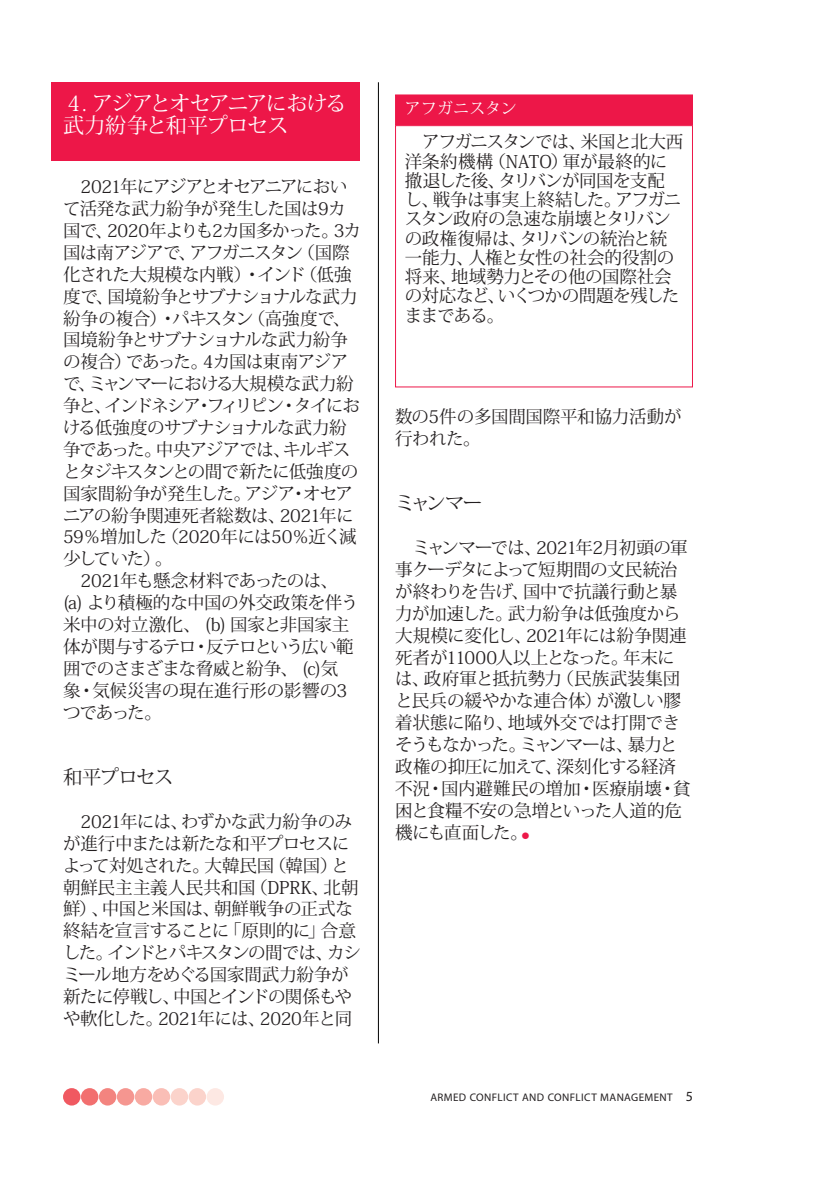
<style>
.page{position:relative;width:819px;height:1201px;background:#fff}
.page>*{position:absolute;margin:0;border:0;box-sizing:border-box;transform-origin:0 0}
.Headline_A_NEW{font:21px/21.9px "Koz Min Pr 6 N";letter-spacing:-.05em;color:#fff}
.Normal_first_paragra{font:19.25px "Koz Min Pr 6 N";letter-spacing:-.06em;color:#231f20}
.Normal_first_paragra-2{font:17.5px/21.9px "Koz Min Pr 6 N";letter-spacing:-.035em;color:#231f20}
.Box_text_first_parag{font:17.5px/19.2px "Koz Min Pr 6 N";letter-spacing:-.03em;color:#231f20}
.Normal_first_paragra-3{font:17.5px/21.9px "Koz Min Pr 6 N";letter-spacing:-.015em;color:#231f20}
.t1{font:15.75px "Koz Min Pr 6 N";letter-spacing:.015em;color:#fff}
.t2{font:11.03px "Myriad Pro";letter-spacing:.035em;color:#231f20}
.s1{font-family:"Myriad Pro";font-size:31.5px;color:#ed1748}
.s2{font-size:14px}
</style>
<div class="page">
<hr style="left:378px;top:82px;width:1px;height:961px;background:#000">
<div style="left:52px;top:82px;width:308px;height:79px;background:#ed1748"></div>
<div style="left:206px;top:1088px;width:18px;height:17px;background:#fde8e3;border-radius:50%"></div>
<div style="left:189px;top:1088px;width:17px;height:17px;background:#fbd3cb;border-radius:50%"></div>
<div style="left:171px;top:1088px;width:17px;height:17px;background:#fbd3cb;border-radius:50%"></div>
<div style="left:153px;top:1088px;width:17px;height:17px;background:#fabeb6;border-radius:50%"></div>
<div style="left:135px;top:1088px;width:17px;height:17px;background:#f8aaa2;border-radius:50%"></div>
<div style="left:117px;top:1088px;width:17px;height:17px;background:#f59690;border-radius:50%"></div>
<div style="left:99px;top:1088px;width:17px;height:17px;background:#f3847f;border-radius:50%"></div>
<div style="left:81px;top:1088px;width:17px;height:17px;background:#f26f6f;border-radius:50%"></div>
<div style="left:63px;top:1088px;width:17px;height:17px;background:#f05961;border-radius:50%"></div>
<div style="left:395px;top:125px;width:298px;height:262px;border:1px solid #ed1748"></div>
<div style="left:395px;top:95px;width:297px;height:30px;background:#ed1748"></div>
<div style="left:395px;top:94px;width:298px;height:31px;border:1px solid #ed1748"></div>
<p class="Headline_A_NEW" style="left:63px;top:93px;width:285px">４. アジアとオセアニアにおける武力紛争と和平プロセス</p>
<p class="Normal_first_paragra-2" style="left:63px;top:176px;width:299px">　2021年にアジアとオセアニアにおいて活発な武力紛争が発生した国は9カ国で、2020年よりも2カ国多かった。3カ国は南アジアで、アフガニスタン（国際化された大規模な内戦）・インド（低強度で、国境紛争とサブナショナルな武力紛争の複合）・パキスタン（高強度で、国境紛争とサブナショナルな武力紛争の複合）であった。4カ国は東南アジアで、ミャンマーにおける大規模な武力紛争と、インドネシア・フィリピン・タイにおける低強度のサブナショナルな武力紛争であった。中央アジアでは、キルギスとタジキスタンとの間で新たに低強度の国家間紛争が発生した。アジア・オセアニアの紛争関連死者総数は、2021年に<br>59％増加した（2020年には50％近く減少していた）。</p>
<p class="Normal_first_paragra-2" style="left:63px;top:570px;width:297px">　2021年も懸念材料であったのは、(a) より積極的な中国の外交政策を伴う米中の対立激化、 (b) 国家と非国家主体が関与するテロ・反テロという広い範囲でのさまざまな脅威と紛争、 (c)気象・気候災害の現在進行形の影響の3つであった。</p>
<p class="Normal_first_paragra" style="left:63px;top:766px;width:112px">和平プロセス</p>
<p class="Normal_first_paragra-2" style="left:63px;top:811px;width:299px">　2021年には、わずかな武力紛争のみが進行中または新たな和平プロセスによって対処された。大韓民国（韓国）と朝鮮民主主義人民共和国（DPRK、北朝鮮）、中国と米国は、朝鮮戦争の正式な終結を宣言することに「原則的に」合意した。インドとパキスタンの間では、カシミール地方をめぐる国家間武力紛争が新たに停戦し、中国とインドの関係もやや軟化した。2021年には、2020年と同</p>
<p class="t1" style="left:404px;top:99px;width:113px">アフガニスタン</p>
<p class="Box_text_first_parag" style="left:404px;top:133px;width:280px">　アフガニスタンでは、米国と北大西洋条約機構（NATO）軍が最終的に撤退した後、タリバンが同国を支配し、戦争は事実上終結した。アフガニスタン政府の急速な崩壊とタリバンの政権復帰は、タリバンの統治と統一能力、人権と女性の社会的役割の将来、地域勢力とその他の国際社会の対応など、いくつかの問題を残したままである。</p>
<p class="Normal_first_paragra-3" style="left:395px;top:406px;width:288px">数の5件の多国間国際平和協力活動が行われた。</p>
<p class="Normal_first_paragra" style="left:395px;top:492px;width:89px">ミャンマー</p>
<p class="Normal_first_paragra-2" style="left:395px;top:537px;width:297px">　ミャンマーでは、2021年2月初頭の軍事クーデタによって短期間の文民統治が終わりを告げ、国中で抗議行動と暴力が加速した。武力紛争は低強度から大規模に変化し、2021年には紛争関連死者が11000人以上となった。年末には、政府軍と抵抗勢力（民族武装集団と民兵の緩やかな連合体）が激しい膠着状態に陥り、地域外交では打開できそうもなかった。ミャンマーは、暴力と政権の抑圧に加えて、深刻化する経済不況・国内避難民の増加・医療崩壊・貧困と食糧不安の急増といった人道的危機にも直面した。<span class="s1">•</span></p>
<p class="t2" style="left:430px;top:1090px;width:264px">ARMED CONFLICT AND CONFLICT MANAGEMENT <span class="s2">5</span></p>
</div>
